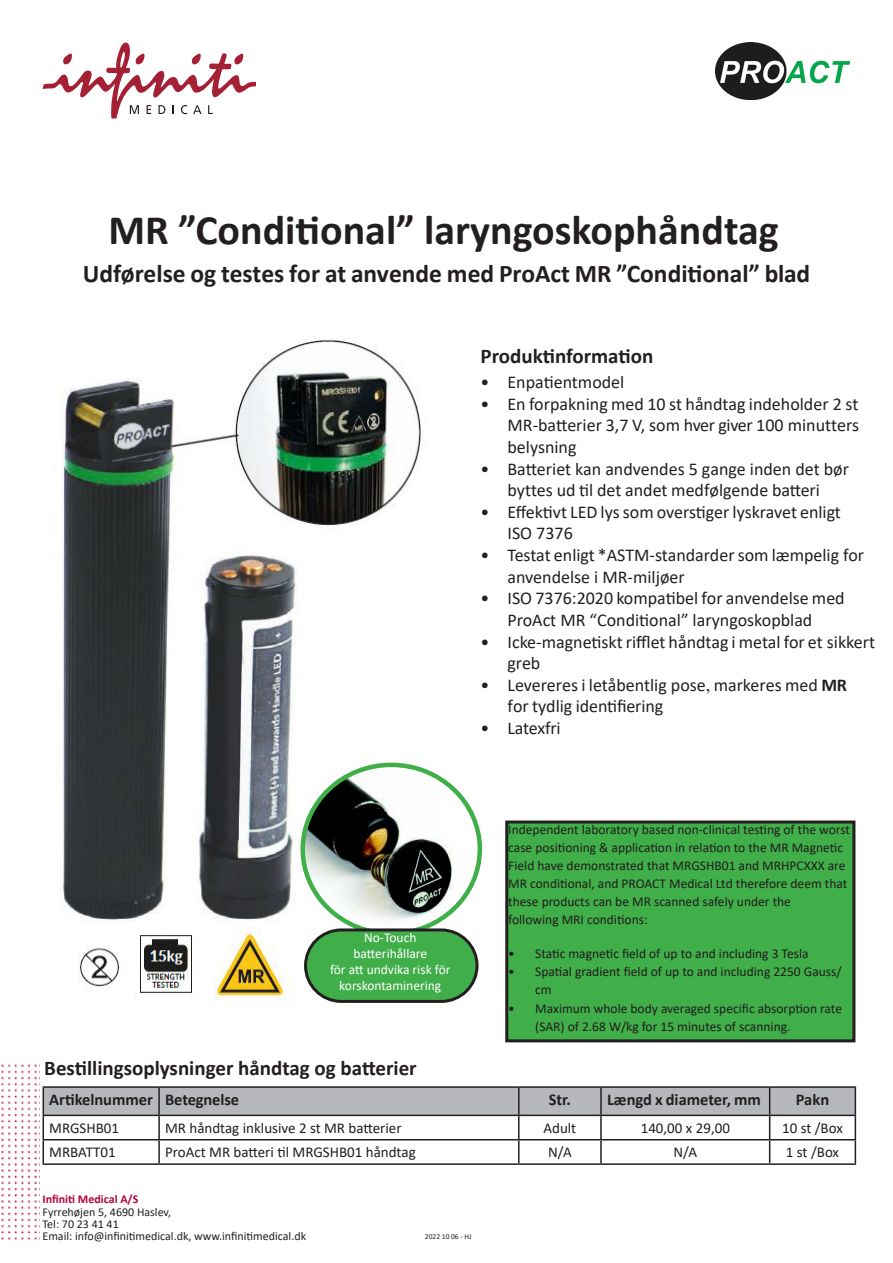
<style>
.page{position:relative;width:893px;height:1263px;background:#fff}
.page>*{position:absolute;margin:0;border:0;box-sizing:border-box;transform-origin:0 0}
.t1{font:700 42px "Calibri";color:#231f20}
.t2{font:700 25.5px "Calibri";color:#231f20}
.t3{font:700 21px "Calibri";color:#231f20}
.t4{font:18px/21.6px "Calibri";color:#231f20}
.t5{font:700 16.5px "Calibri";color:#231f20}
.t6{font:15px "Calibri";color:#231f20}
.Pa4{font:13.5px/18.1px "Calibri";color:#211d1e}
.t7{font:13.5px/16.2px "Calibri";color:#fff;text-align:center}
.t8{font:12px/12px "Calibri";color:#231f20}
.t9{font:700 12px "Calibri";color:#b30437}
.t10{font:7.5px "Calibri";color:#231f20}
.s1{font-family:"Times New Roman"}
.s2{font-weight:700}
.s3{color:#231f20}
</style>
<div class="page">
<svg style="left:43px;top:43px;width:212px;height:76px"></svg>
<img style="left:39px;top:1064px;width:1px;height:176px">
<img style="left:1px;top:1064px;width:36px;height:176px">
<hr style="left:43px;top:1086px;width:116px;height:2px;background:#231f20">
<hr style="left:159px;top:1086px;width:360px;height:2px;background:#231f20">
<hr style="left:519px;top:1086px;width:82px;height:2px;background:#231f20">
<hr style="left:601px;top:1086px;width:169px;height:2px;background:#231f20">
<hr style="left:770px;top:1086px;width:86px;height:2px;background:#231f20">
<svg style="left:43px;top:1087px;width:813px;height:76px"></svg>
<hr style="left:43px;top:1163px;width:116px;height:2px;background:#231f20">
<hr style="left:159px;top:1163px;width:360px;height:2px;background:#231f20">
<hr style="left:519px;top:1163px;width:82px;height:2px;background:#231f20">
<hr style="left:601px;top:1163px;width:169px;height:2px;background:#231f20">
<hr style="left:770px;top:1163px;width:86px;height:2px;background:#231f20">
<img style="left:61px;top:340px;width:363px;height:581px">
<img style="left:303px;top:765px;width:177px;height:168px">
<div style="left:306px;top:930px;width:171px;height:71px;background:#40ae49;border-radius:36px"></div>
<div style="left:304px;top:928px;width:175px;height:75px;border:3px solid #231f20;border-radius:36px"></div>
<img style="left:79px;top:927px;width:215px;height:77px">
<div style="left:507px;top:822px;width:347px;height:219px;background:#40ae49"></div>
<div style="left:505px;top:820px;width:350px;height:222px;border:3px solid #231f20"></div>
<img style="left:715px;top:43px;width:135px;height:57px">
<p class="t1" style="left:109px;top:200px;width:672px">MR ”Conditional” laryngoskophåndtag</p>
<p class="t2" style="left:83px;top:256px;width:729px">Udførelse og testes for at anvende med ProAct MR ”Conditional” blad</p>
<p class="t3" style="left:480px;top:342px;width:174px">Produktinformation</p>
<p class="t4" style="left:480px;top:371px;width:145px">• Enpatientmodel</p>
<p class="t4" style="left:507px;top:393px;width:353px;text-align:justify;text-indent:-27px">• En forpakning med 10 st håndtag indeholder 2 st MR-batterier 3,7 V, som hver giver 100 minutters belysning</p>
<p class="t4" style="left:480px;top:457px;width:370px;text-align:center">• Batteriet kan andvendes 5 gange inden det bør byttes ud til det andet medfølgende batteri</p>
<p class="t4" style="left:507px;top:501px;width:335px;text-indent:-27px">• Effektivt LED lys som overstiger lyskravet enligt<br>ISO 7376</p>
<p class="t4" style="left:507px;top:544px;width:358px;text-indent:-27px">• Testat enligt *ASTM-standarder som læmpelig for anvendelse i MR-miljøer</p>
<p class="t4" style="left:480px;top:587px;width:366px;text-align:center">• ISO 7376:2020 kompatibel for anvendelse med<br>ProAct MR “Conditional” laryngoskopblad</p>
<p class="t4" style="left:507px;top:630px;width:369px;text-indent:-27px">• Icke-magnetiskt rifflet håndtag i metal for et sikkert greb</p>
<p class="t4" style="left:507px;top:673px;width:341px;text-indent:-27px">• Levereres i letåbentlig pose<span class="s1">,</span> markeres med <span class="s2">MR </span>for tydlig identifiering</p>
<p class="t4" style="left:480px;top:717px;width:82px">• Latexfri</p>
<p class="t7" style="left:330px;top:929px;width:122px">No-Touch batterihållare<br>för att undvika risk för korskontaminering</p>
<p class="t3" style="left:44px;top:1053px;width:374px">Bestillingsoplysninger håndtag og batterier</p>
<p class="Pa4" style="left:508px;top:820px;width:343px">Independent laboratory based non-clinical testing of the worst case positioning &amp; application in relation to the MR Magnetic Field have demonstrated that MRGSHB01 and MRHPCXXX are MR conditional, and PROACT Medical Ltd therefore deem that these products can be MR scanned safely under the</p>
<p class="Pa4" style="left:508px;top:910px;width:141px">following MRI conditions:</p>
<p class="Pa4" style="left:508px;top:944px;width:302px"><span class="s3">•</span> Static magnetic field of up to and including 3 Tesla</p>
<p class="Pa4" style="left:535px;top:962px;width:308px;text-indent:-27px"><span class="s3">•</span> Spatial gradient field of up to and including 2250 Gauss/ cm</p>
<p class="Pa4" style="left:535px;top:999px;width:308px;text-indent:-27px"><span class="s3">•</span> Maximum whole body averaged specific absorption rate (SAR) of 2.68 W/kg for 15 minutes of scanning.</p>
<p class="t5" style="left:49px;top:1088px;width:105px">Artikelnummer</p>
<p class="t5" style="left:165px;top:1088px;width:75px">Betegnelse</p>
<p class="t5" style="left:549px;top:1088px;width:24px">Str.</p>
<p class="t5" style="left:607px;top:1088px;width:155px">Længd x diameter, mm</p>
<p class="t5" style="left:796px;top:1088px;width:35px">Pakn</p>
<p class="t6" style="left:49px;top:1117px;width:71px">MRGSHB01</p>
<p class="t6" style="left:165px;top:1117px;width:238px">MR håndtag inklusive 2 st MR batterier</p>
<p class="t6" style="left:543px;top:1117px;width:34px">Adult</p>
<p class="t6" style="left:641px;top:1117px;width:91px">140,00 x 29,00</p>
<p class="t6" style="left:782px;top:1117px;width:62px">10 st /Box</p>
<p class="t6" style="left:49px;top:1141px;width:68px">MRBATT01</p>
<p class="t6" style="left:165px;top:1141px;width:252px">ProAct MR batteri til MRGSHB01 håndtag</p>
<p class="t6" style="left:548px;top:1141px;width:25px">N/A</p>
<p class="t6" style="left:673px;top:1141px;width:25px">N/A</p>
<p class="t6" style="left:786px;top:1141px;width:55px">1 st /Box</p>
<p class="t9" style="left:43px;top:1190px;width:97px">Infiniti Medical A/S</p>
<p class="t8" style="left:43px;top:1206px;width:265px">Fyrrehøjen 5, 4690 Haslev,<br>Tel: 70 23 41 41<br>Email: info@infinitimedical.dk, www.infinitimedical.dk</p>
<p class="t10" style="left:425px;top:1231px;width:48px">2022 10 06 - HJ</p>
</div>
